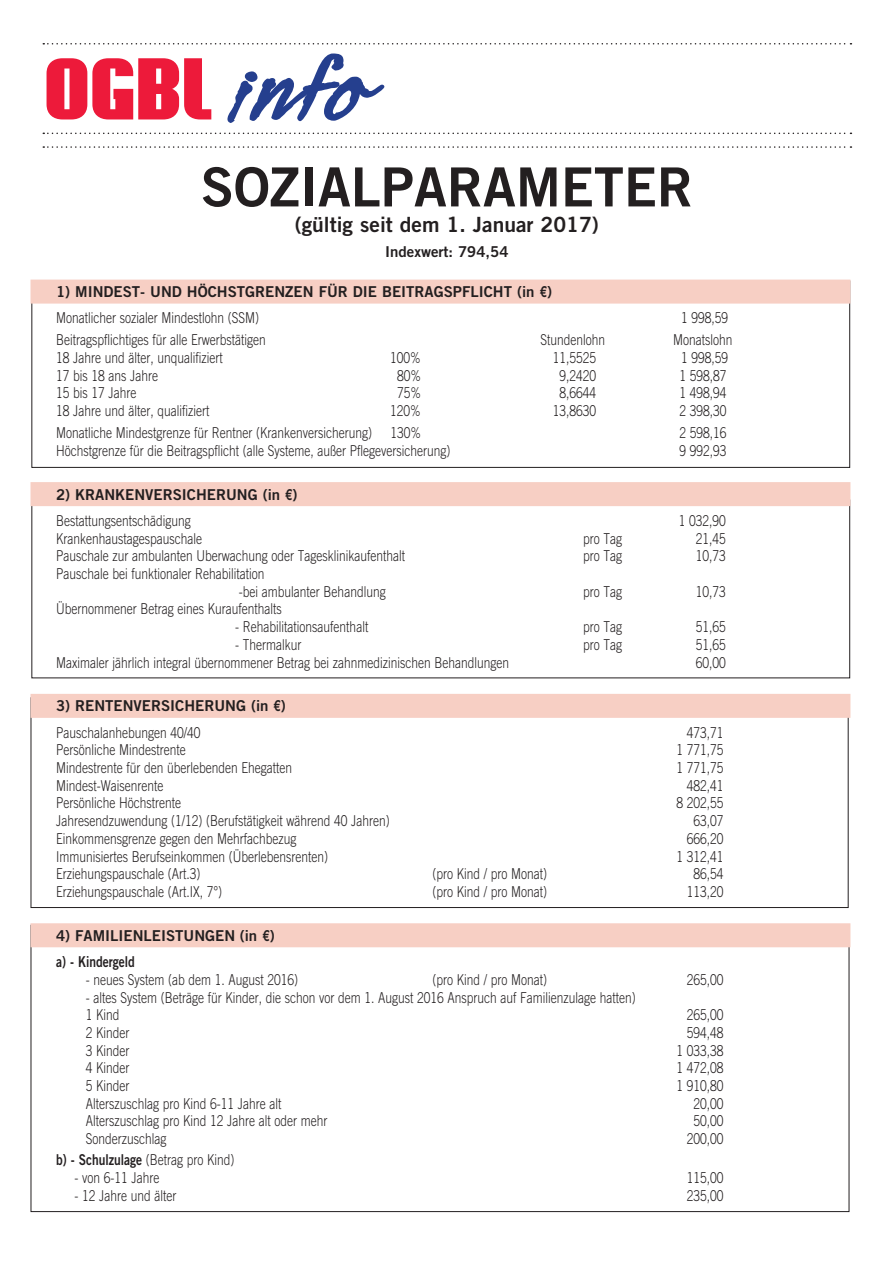
<style>
.page{position:relative;width:893px;height:1263px;background:#fff}
.page>*{position:absolute;margin:0;border:0;box-sizing:border-box;transform-origin:0 0}
.t1{font:900 86.7px "Briem Akademi Std";color:#ed1a3a}
.Normal_e{font:54px "Trade Gothic LT Std Bd 2";color:#231f20}
.Normal_e-2{font:21px "Trade Gothic LT Std Bd 2";color:#231f20}
.Normal_e-3{font:300 15px "Trade Gothic LT Std";color:#231f20;scale:.8 1}
.intertitre{font:15px "Trade Gothic LT Std Bd 2";color:#231f20}
.texte{font:300 15px "Trade Gothic LT Std";color:#231f20;scale:.8 1}
.Normal_e-4{font:15px "Trade Gothic LT Std Bd 2";color:#231f20}
.texte-2{font:15px "Trade Gothic LT Std Bd 2";color:#231f20;scale:.8 1}
.s1{font-family:"Legault Std";font-weight:700;font-size:111.9px;color:#253f8e}
.s2{font-family:"Trade Gothic LT Std Bd 2";font-weight:400}
</style>
<div class="page">
<svg style="left:43px;top:43px;width:808px;height:2px"></svg>
<svg style="left:43px;top:133px;width:808px;height:1px"></svg>
<svg style="left:43px;top:146px;width:808px;height:2px"></svg>
<div style="left:31px;top:280px;width:819px;height:24px;background:#f7cfc4"></div>
<div style="left:31px;top:482px;width:819px;height:24px;background:#f7cfc4"></div>
<div style="left:31px;top:694px;width:819px;height:24px;background:#f7cfc4"></div>
<div style="left:31px;top:923px;width:819px;height:24px;background:#f7cfc4"></div>
<p class="t1" style="left:44px;top:40px;width:328px">OGBL <span class="s1">info</span></p>
<p class="Normal_e" style="left:201px;top:154px;width:494px">SOZIALPARAMETER</p>
<p class="Normal_e-2" style="left:295px;top:211px;width:306px">(gültig seit dem 1. Januar 2017)</p>
<p class="Normal_e-4" style="left:385px;top:243px;width:125px">Indexwert: 794,54</p>
<p class="intertitre" style="left:56px;top:283px;width:497px">1) MINDEST- UND HÖCHSTGRENZEN FÜR DIE BEITRAGSPFLICHT (in €)</p>
<p class="texte" style="left:56px;top:309px;width:255px">Monatlicher sozialer Mindestlohn (SSM)</p>
<p class="texte" style="left:681px;top:309px;width:60px">1 998,59</p>
<p class="texte" style="left:56px;top:331px;width:264px">Beitragspflichtiges für alle Erwerbstätigen</p>
<p class="texte" style="left:540px;top:331px;width:82px">Stundenlohn</p>
<p class="texte" style="left:673px;top:331px;width:76px">Monatslohn</p>
<p class="Normal_e-3" style="left:56px;top:349px;width:210px">18 Jahre und älter, unqualifiziert</p>
<p class="Normal_e-3" style="left:390px;top:349px;width:40px">100%</p>
<p class="Normal_e-3" style="left:553px;top:349px;width:56px">11,5525</p>
<p class="Normal_e-3" style="left:681px;top:349px;width:60px">1 998,59</p>
<p class="Normal_e-3" style="left:56px;top:366px;width:129px">17 bis 18 ans Jahre</p>
<p class="Normal_e-3" style="left:397px;top:366px;width:32px">80%</p>
<p class="Normal_e-3" style="left:559px;top:366px;width:47px">9,2420</p>
<p class="Normal_e-3" style="left:679px;top:366px;width:60px">1 598,87</p>
<p class="Normal_e-3" style="left:56px;top:384px;width:102px">15 bis 17 Jahre</p>
<p class="Normal_e-3" style="left:397px;top:384px;width:32px">75%</p>
<p class="Normal_e-3" style="left:559px;top:384px;width:47px">8,6644</p>
<p class="Normal_e-3" style="left:679px;top:384px;width:60px">1 498,94</p>
<p class="Normal_e-3" style="left:56px;top:402px;width:193px">18 Jahre und älter, qualifiziert</p>
<p class="Normal_e-3" style="left:390px;top:402px;width:40px">120%</p>
<p class="Normal_e-3" style="left:553px;top:402px;width:56px">13,8630</p>
<p class="Normal_e-3" style="left:679px;top:402px;width:60px">2 398,30</p>
<p class="Normal_e-3" style="left:56px;top:424px;width:458px">Monatliche Mindestgrenze für Rentner (Krankenversicherung) 130%</p>
<p class="Normal_e-3" style="left:679px;top:424px;width:60px">2 598,16</p>
<p class="Normal_e-3" style="left:56px;top:442px;width:494px">Höchstgrenze für die Beitragspflicht (alle Systeme, außer Pflegeversicherung)</p>
<p class="Normal_e-3" style="left:679px;top:442px;width:60px">9 992,93</p>
<p class="intertitre" style="left:56px;top:485px;width:243px">2) KRANKENVERSICHERUNG (in €)</p>
<p class="Normal_e-3" style="left:56px;top:512px;width:170px">Bestattungsentschädigung</p>
<p class="Normal_e-3" style="left:679px;top:512px;width:60px">1 032,90</p>
<p class="Normal_e-3" style="left:56px;top:529px;width:184px">Krankenhaustagespauschale</p>
<p class="Normal_e-3" style="left:583px;top:529px;width:50px">pro Tag</p>
<p class="Normal_e-3" style="left:696px;top:529px;width:39px">21,45</p>
<p class="Normal_e-3" style="left:56px;top:547px;width:438px">Pauschale zur ambulanten Uberwachung oder Tagesklinikaufenthalt</p>
<p class="Normal_e-3" style="left:583px;top:547px;width:50px">pro Tag</p>
<p class="Normal_e-3" style="left:696px;top:547px;width:39px">10,73</p>
<p class="Normal_e-3" style="left:56px;top:565px;width:262px">Pauschale bei funktionaler Rehabilitation</p>
<p class="Normal_e-3" style="left:239px;top:582px;width:185px">-bei ambulanter Behandlung</p>
<p class="Normal_e-3" style="left:583px;top:582px;width:50px">pro Tag</p>
<p class="Normal_e-3" style="left:696px;top:582px;width:39px">10,73</p>
<p class="Normal_e-3" style="left:56px;top:600px;width:284px">Übernommener Betrag eines Kuraufenthalts</p>
<p class="Normal_e-3" style="left:235px;top:618px;width:168px">- Rehabilitationsaufenthalt</p>
<p class="Normal_e-3" style="left:583px;top:618px;width:50px">pro Tag</p>
<p class="Normal_e-3" style="left:696px;top:618px;width:39px">51,65</p>
<p class="Normal_e-3" style="left:235px;top:636px;width:84px">- Thermalkur</p>
<p class="Normal_e-3" style="left:583px;top:636px;width:50px">pro Tag</p>
<p class="Normal_e-3" style="left:696px;top:636px;width:39px">51,65</p>
<p class="Normal_e-3" style="left:56px;top:653px;width:568px">Maximaler jährlich integral übernommener Betrag bei zahnmedizinischen Behandlungen</p>
<p class="Normal_e-3" style="left:696px;top:653px;width:39px">60,00</p>
<p class="intertitre" style="left:56px;top:697px;width:231px">3) RENTENVERSICHERUNG (in €)</p>
<p class="Normal_e-3" style="left:56px;top:723px;width:182px">Pauschalanhebungen 40/40</p>
<p class="Normal_e-3" style="left:687px;top:723px;width:47px">473,71</p>
<p class="Normal_e-3" style="left:56px;top:741px;width:164px">Persönliche Mindestrente</p>
<p class="Normal_e-3" style="left:677px;top:741px;width:60px">1 771,75</p>
<p class="Normal_e-3" style="left:56px;top:759px;width:297px">Mindestrente für den überlebenden Ehegatten</p>
<p class="Normal_e-3" style="left:677px;top:759px;width:60px">1 771,75</p>
<p class="Normal_e-3" style="left:56px;top:776px;width:136px">Mindest-Waisenrente</p>
<p class="Normal_e-3" style="left:687px;top:776px;width:47px">482,41</p>
<p class="Normal_e-3" style="left:56px;top:794px;width:158px">Persönliche Höchstrente</p>
<p class="Normal_e-3" style="left:677px;top:794px;width:60px">8 202,55</p>
<p class="Normal_e-3" style="left:56px;top:812px;width:419px">Jahresendzuwendung (1/12) (Berufstätigkeit während 40 Jahren)</p>
<p class="Normal_e-3" style="left:694px;top:812px;width:39px">63,07</p>
<p class="Normal_e-3" style="left:56px;top:830px;width:302px">Einkommensgrenze gegen den Mehrfachbezug</p>
<p class="Normal_e-3" style="left:687px;top:830px;width:47px">666,20</p>
<p class="Normal_e-3" style="left:56px;top:847px;width:342px">Immunisiertes Berufseinkommen (Überlebensrenten)</p>
<p class="Normal_e-3" style="left:677px;top:847px;width:60px">1 312,41</p>
<p class="Normal_e-3" style="left:56px;top:865px;width:182px">Erziehungspauschale (Art.3)</p>
<p class="Normal_e-3" style="left:432px;top:865px;width:145px">(pro Kind / pro Monat)</p>
<p class="Normal_e-3" style="left:694px;top:865px;width:39px">86,54</p>
<p class="Normal_e-3" style="left:56px;top:883px;width:209px">Erziehungspauschale (Art.IX, 7°)</p>
<p class="Normal_e-3" style="left:432px;top:883px;width:145px">(pro Kind / pro Monat)</p>
<p class="Normal_e-3" style="left:687px;top:883px;width:47px">113,20</p>
<p class="intertitre" style="left:56px;top:926px;width:220px">4) FAMILIENLEISTUNGEN (in €)</p>
<p class="texte-2" style="left:56px;top:952px;width:100px">a) - Kindergeld</p>
<p class="Normal_e-3" style="left:86px;top:970px;width:267px">- neues System (ab dem 1. August 2016)</p>
<p class="Normal_e-3" style="left:432px;top:970px;width:145px">(pro Kind / pro Monat)</p>
<p class="Normal_e-3" style="left:687px;top:970px;width:47px">265,00</p>
<p class="Normal_e-3" style="left:86px;top:988px;width:689px">- altes System (Beträge für Kinder, die schon vor dem 1. August 2016 Anspruch auf Familienzulage hatten)</p>
<p class="Normal_e-3" style="left:86px;top:1006px;width:44px">1 Kind</p>
<p class="Normal_e-3" style="left:687px;top:1006px;width:47px">265,00</p>
<p class="Normal_e-3" style="left:86px;top:1024px;width:56px">2 Kinder</p>
<p class="Normal_e-3" style="left:687px;top:1024px;width:47px">594,48</p>
<p class="Normal_e-3" style="left:86px;top:1041px;width:56px">3 Kinder</p>
<p class="Normal_e-3" style="left:677px;top:1041px;width:60px">1 033,38</p>
<p class="Normal_e-3" style="left:86px;top:1059px;width:56px">4 Kinder</p>
<p class="Normal_e-3" style="left:677px;top:1059px;width:60px">1 472,08</p>
<p class="Normal_e-3" style="left:86px;top:1077px;width:56px">5 Kinder</p>
<p class="Normal_e-3" style="left:677px;top:1077px;width:60px">1 910,80</p>
<p class="Normal_e-3" style="left:86px;top:1094px;width:246px">Alterszuschlag pro Kind 6-11 Jahre alt</p>
<p class="Normal_e-3" style="left:694px;top:1094px;width:39px">20,00</p>
<p class="Normal_e-3" style="left:86px;top:1112px;width:304px">Alterszuschlag pro Kind 12 Jahre alt oder mehr</p>
<p class="Normal_e-3" style="left:694px;top:1112px;width:39px">50,00</p>
<p class="Normal_e-3" style="left:86px;top:1130px;width:102px">Sonderzuschlag</p>
<p class="Normal_e-3" style="left:687px;top:1130px;width:47px">200,00</p>
<p class="Normal_e-3" style="left:56px;top:1151px;width:225px"><span class="s2">b) - Schulzulage</span> (Betrag pro Kind)</p>
<p class="Normal_e-3" style="left:74px;top:1168px;width:108px">- von 6-11 Jahre</p>
<p class="Normal_e-3" style="left:687px;top:1168px;width:47px">115,00</p>
<p class="Normal_e-3" style="left:74px;top:1186px;width:129px">- 12 Jahre und älter</p>
<p class="Normal_e-3" style="left:687px;top:1186px;width:47px">235,00</p>
</div>
